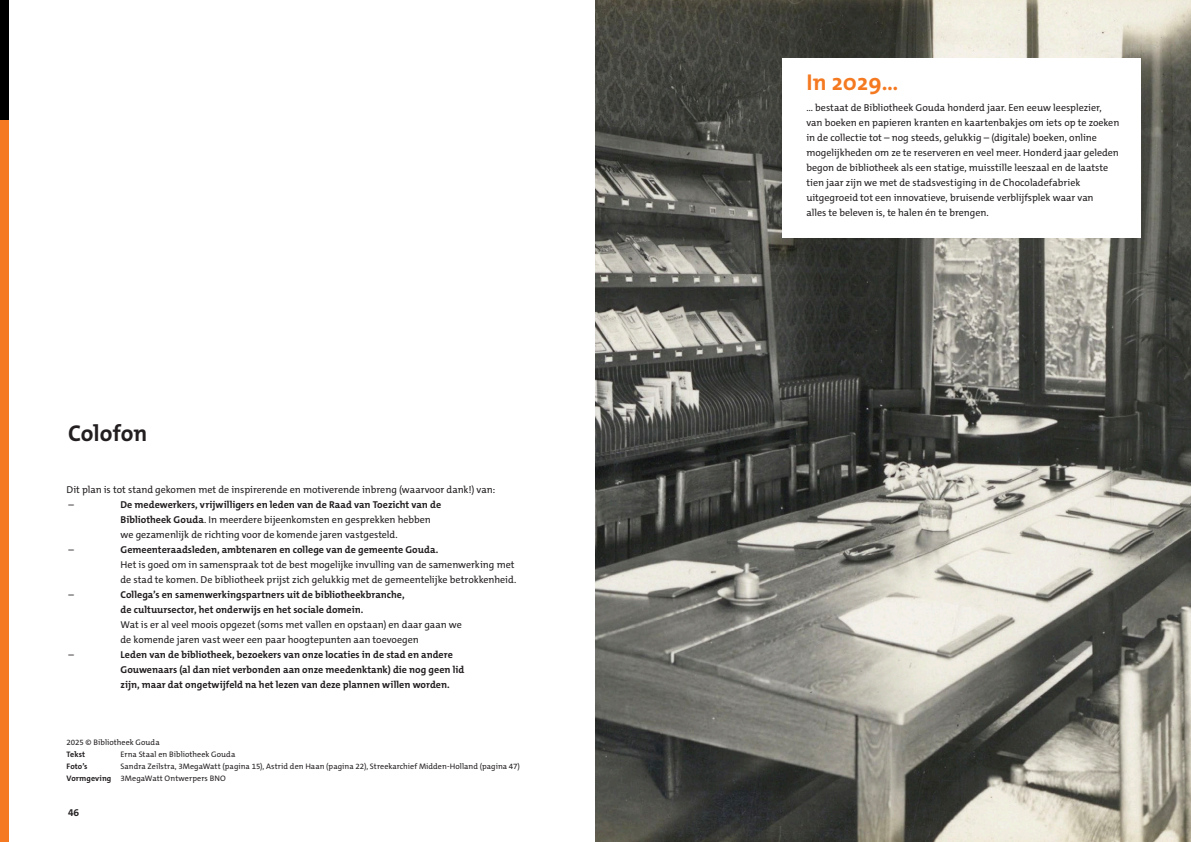
<style>
.page{position:relative;width:1191px;height:842px;background:#fff}
.page>*{position:absolute;margin:0;border:0;box-sizing:border-box;transform-origin:0 0}
.t1{font:700 23px "The Mix C5";color:#f47921}
.t2{font:700 23px "The Mix C5";letter-spacing:.005em;color:#231f20}
.t3{font:10px/15px "The Mix C5";color:#231f20}
.t4{font:700 10px/15px "The Mix C5";color:#231f20}
.t5{font:700 10px "The Mix Trial";color:#231f20}
.t6{font:8px "The Mix C5";letter-spacing:.005em;color:#231f20}
.t7{font:700 8px "The Mix C5";letter-spacing:.005em;color:#231f20}
.s1{font-weight:700}
.s2{font-family:"The Mix C5 s"}
</style>
<div class="page">
<img style="left:595px;top:0;width:596px;height:842px">
<div style="left:0;top:60px;width:9px;height:782px;background:#f47921"></div>
<div style="left:0;top:0;width:9px;height:119px;background:#000001"></div>
<div style="left:782px;top:58px;width:359px;height:180px;background:#fff"></div>
<p class="t2" style="left:68px;top:418px;width:81px">Colofon</p>
<p class="t3" style="left:66px;top:482px;width:430px">Dit plan is tot stand gekomen met de inspirerende en motiverende inbreng (waarvoor dank!) van:</p>
<p class="t3" style="left:68px;top:497px;width:7px">–</p>
<p class="t3" style="left:120px;top:497px;width:322px"><span class="s1">De medewerkers, vrijwilligers en leden van de Raad van Toezicht van de<br>Bibliotheek Gouda</span>. In meerdere bijeenkomsten en gesprekken hebben we gezamenlijk de richting voor de komende jaren vastgesteld.</p>
<p class="t3" style="left:68px;top:542px;width:7px">–</p>
<p class="t3" style="left:120px;top:542px;width:397px"><span class="s1">Gemeenteraadsleden, ambtenaren en college van de gemeente Gouda.<br></span>Het is goed om in samenspraak tot de best mogelijke invulling van de samenwerking met de stad te komen. De bibliotheek prijst zich gelukkig met de gemeentelijke betrokkenheid.</p>
<p class="t3" style="left:68px;top:587px;width:7px">–</p>
<p class="t3" style="left:120px;top:587px;width:343px"><span class="s1">Collega’s en samenwerkingspartners uit de bibliotheekbranche,<br>de cultuursector, het onderwijs en het sociale domein.<br></span>Wat is er al veel moois opgezet (soms met vallen en opstaan) en daar gaan we de komende jaren vast weer een paar hoogtepunten aan toevoegen</p>
<p class="t3" style="left:68px;top:647px;width:7px">–</p>
<p class="t4" style="left:120px;top:647px;width:345px">Leden van de bibliotheek, bezoekers van onze locaties in de stad en andere<br>Gouwenaars (al dan niet verbonden aan onze meedenktank) die nog geen lid zijn, maar dat ongetwijfeld na het lezen van deze plannen willen worden.</p>
<p class="t6" style="left:66px;top:737px;width:95px">2025 <span class="s2">©</span> Bibliotheek Gouda</p>
<p class="t7" style="left:66px;top:749px;width:20px">Tekst</p>
<p class="t6" style="left:120px;top:749px;width:116px">Erna Staal en Bibliotheek Gouda</p>
<p class="t7" style="left:66px;top:761px;width:23px">Foto’s</p>
<p class="t6" style="left:120px;top:761px;width:401px">Sandra Zeilstra, 3MegaWatt (pagina 15), Astrid den Haan (pagina 22), Streekarchief Midden-Holland (pagina 47)</p>
<p class="t6" style="left:66px;top:773px;width:161px"><span class="s1">Vormgeving</span> 3MegaWatt Ontwerpers BNO</p>
<p class="t5" style="left:68px;top:808px;width:13px">46</p>
<p class="t1" style="left:806px;top:68px;width:94px">In 2029...</p>
<p class="t3" style="left:806px;top:100px;width:314px">... bestaat de Bibliotheek Gouda honderd jaar. Een eeuw leesplezier, van boeken en papieren kranten en kaartenbakjes om iets op te zoeken in de collectie tot – nog steeds, gelukkig – (digitale) boeken, online mogelijkheden om ze te reserveren en veel meer. Honderd jaar geleden begon de bibliotheek als een statige, muisstille leeszaal en de laatste tien jaar zijn we met de stadsvestiging in de Chocoladefabriek uitgegroeid tot een innovatieve, bruisende verblijfsplek waar van<br>alles te beleven is, te halen én te brengen.</p>
</div>
